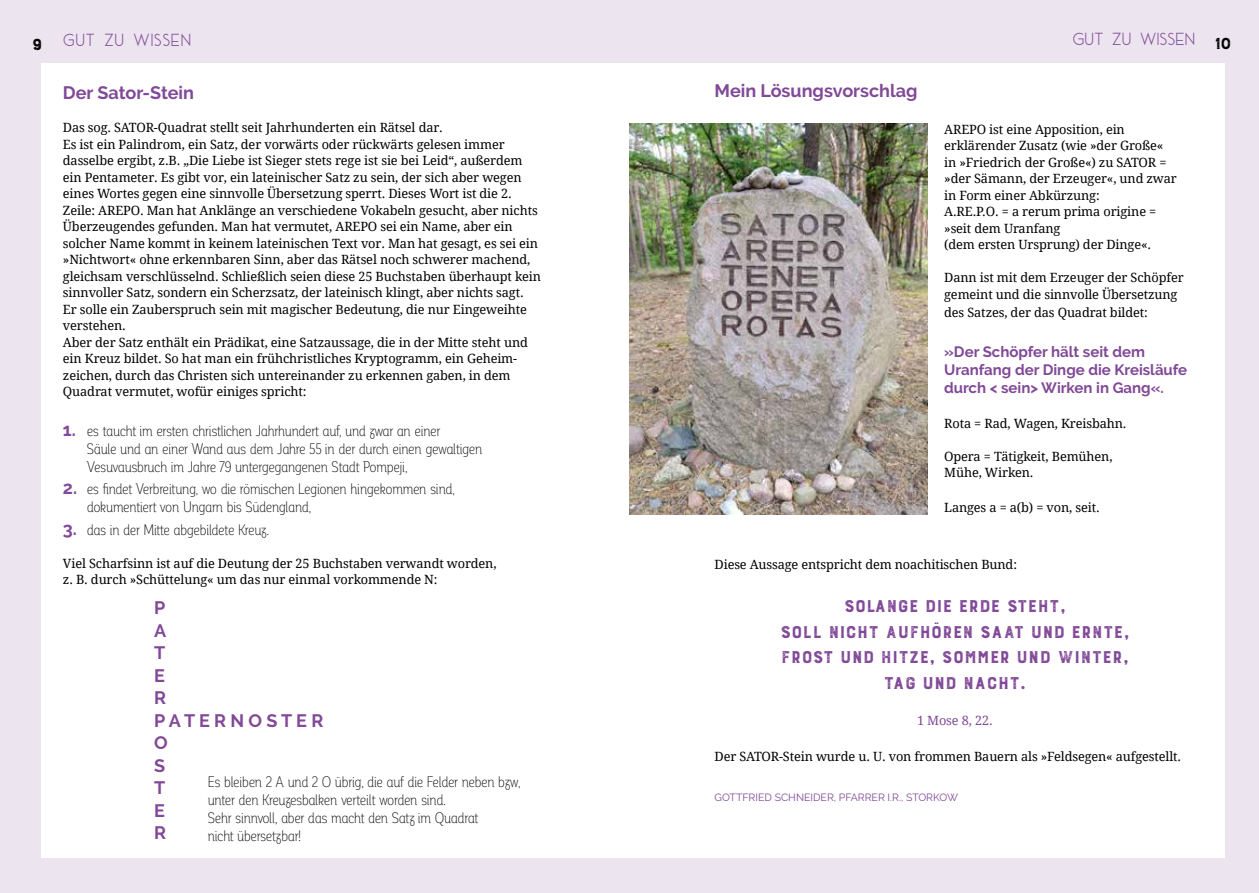
<style>
.page{position:relative;width:1259px;height:893px;background:#ece4ef}
.page>*{position:absolute;margin:0;border:0;box-sizing:border-box;transform-origin:0 0}
.t1{font:700 22.5px/25.5px "Burford Rustic";letter-spacing:-.025em;color:#814997;text-align:center}
.t2{font:700 18px/22.5px "Raleway";color:#814997}
.t3{font:18px "Ace Sans Demo";letter-spacing:.01em;color:#814997}
.t4{font:300 15px/18px "Corporative Alt Cnd";letter-spacing:-.025em;color:#000}
.t5{font:700 15px/18px "Raleway";color:#814997}
.t6{font:12.75px/16.5px "Droid Serif";letter-spacing:-.01em;color:#000}
.t7{font:12.75px "Droid Serif";letter-spacing:-.01em;color:#814997}
.t8{font:10.5px "Raleway";color:#814997}
.s1{font-family:"Burford Rustic";font-weight:700;font-size:21px;color:#000}
.s2{font-family:"Raleway";font-weight:700;font-size:18px;color:#814997}
</style>
<div class="page">
<div style="left:41px;top:64px;width:1183px;height:794px;background:#fff"></div>
<img style="left:629px;top:123px;width:299px;height:391px">
<h2 class="t3" style="left:32px;top:33px;width:161px"><span class="s1">9</span> GUT ZU WISSEN</h2>
<h2 class="t3" style="left:1072px;top:33px;width:160px">GUT ZU WISSEN <span class="s1">10</span></h2>
<h2 class="t2" style="left:63px;top:82px;width:132px">Der Sator-Stein</h2>
<p class="t6" style="left:63px;top:120px;width:480px">Das sog. SATOR-Quadrat stellt seit Jahrhunderten ein Rätsel dar.<br>Es ist ein Palindrom, ein Satz, der vorwärts oder rückwärts gelesen immer dasselbe ergibt, z.B. „Die Liebe ist Sieger stets rege ist sie bei Leid“, außerdem ein Pentameter. Es gibt vor, ein lateinischer Satz zu sein, der sich aber wegen eines Wortes gegen eine sinnvolle Übersetzung sperrt. Dieses Wort ist die 2.<br>Zeile: AREPO. Man hat Anklänge an verschiedene Vokabeln gesucht, aber nichts Überzeugendes gefunden. Man hat vermutet, AREPO sei ein Name, aber ein solcher Name kommt in keinem lateinischen Text vor. Man hat gesagt, es sei ein »Nichtwort« ohne erkennbaren Sinn, aber das Rätsel noch schwerer machend, gleichsam verschlüsselnd. Schließlich seien diese 25 Buchstaben überhaupt kein sinnvoller Satz, sondern ein Scherzsatz, der lateinisch klingt, aber nichts sagt.<br>Er solle ein Zauberspruch sein mit magischer Bedeutung, die nur Eingeweihte verstehen.<br>Aber der Satz enthält ein Prädikat, eine Satzaussage, die in der Mitte steht und ein Kreuz bildet. So hat man ein frühchristliches Kryptogramm, ein Geheim&shy;zeichen, durch das Christen sich untereinander zu erkennen gaben, in dem Quadrat vermutet, wofür einiges spricht:</p>
<p class="t4" style="left:87px;top:421px;width:397px;text-indent:-24px"><span class="s2">1.</span> es taucht im ersten christlichen Jahrhundert auf, und zwar an einer<br>Säule und an einer Wand aus dem Jahre 55 in der durch einen gewaltigen<br>Vesuvausbruch im Jahre 79 untergegangenen Stadt Pompeji,</p>
<p class="t4" style="left:87px;top:480px;width:369px;text-indent:-24px"><span class="s2">2.</span> es findet Verbreitung, wo die römischen Legionen hingekommen sind, dokumentiert von Ungarn bis Südengland,</p>
<p class="t4" style="left:63px;top:520px;width:208px"><span class="s2">3.</span> das in der Mitte abgebildete Kreuz.</p>
<p class="t6" style="left:63px;top:555px;width:435px">Viel Scharfsinn ist auf die Deutung der 25 Buchstaben verwandt worden, z. B. durch »Schüttelung« um das nur einmal vorkommende N:</p>
<h2 class="t2" style="left:714px;top:79px;width:205px">Mein Lösungsvorschlag</h2>
<p class="t6" style="left:944px;top:121px;width:234px">AREPO ist eine Apposition, ein erklärender Zusatz (wie »der Große« in »Friedrich der Große«) zu SATOR = »der Sämann, der Erzeuger«, und zwar in Form einer Abkürzung:<br>A.RE.P.O. = a rerum prima origine = »seit dem Uranfang<br>(dem ersten Ursprung) der Dinge«.</p>
<p class="t6" style="left:944px;top:269px;width:241px">Dann ist mit dem Erzeuger der Schöpfer gemeint und die sinnvolle Übersetzung</p>
<p class="t6" style="left:944px;top:304px;width:205px">des Satzes, der das Quadrat bildet:</p>
<p class="t5" style="left:944px;top:343px;width:244px">»Der Schöpfer hält seit dem<br>Uranfang der Dinge die Kreisläufe durch &lt; sein&gt; Wirken in Gang«.</p>
<p class="t6" style="left:944px;top:415px;width:184px">Rota = Rad, Wagen, Kreisbahn.</p>
<p class="t6" style="left:944px;top:448px;width:170px">Opera = Tätigkeit, Bemühen,<br>Mühe, Wirken.</p>
<p class="t6" style="left:944px;top:499px;width:157px">Langes a = a(b) = von, seit.</p>
<p class="t6" style="left:714px;top:556px;width:304px">Diese Aussage entspricht dem noachitischen Bund:</p>
<h1 class="t1" style="left:780px;top:594px;width:352px">Solange die Erde steht,<br>soll nicht aufhören Saat und Ernte,<br>Frost und Hitze, Sommer und Winter,<br>Tag und Nacht.</h1>
<p class="t7" style="left:917px;top:713px;width:77px">1 Mose 8, 22.</p>
<p class="t6" style="left:714px;top:748px;width:468px">Der SATOR-Stein wurde u. U. von frommen Bauern als »Feldsegen« aufgestellt.</p>
<p class="t8" style="left:714px;top:791px;width:245px">GOTTFRIED SCHNEIDER, PFARRER I.R., STORKOW</p>
<h2 class="t2" style="left:154px;top:597px;width:171px">P<br>A<br>T<br>E<br>R<br>P A T E R N O S T E R<br>O<br>S<br>T<br>E<br>R</h2>
<p class="t4" style="left:208px;top:773px;width:314px">Es bleiben 2 A und 2 O übrig, die auf die Felder neben bzw, unter den Kreuzesbalken verteilt worden sind.<br>Sehr sinnvoll, aber das macht den Satz im Quadrat<br>nicht übersetzbar!</p>
</div>
